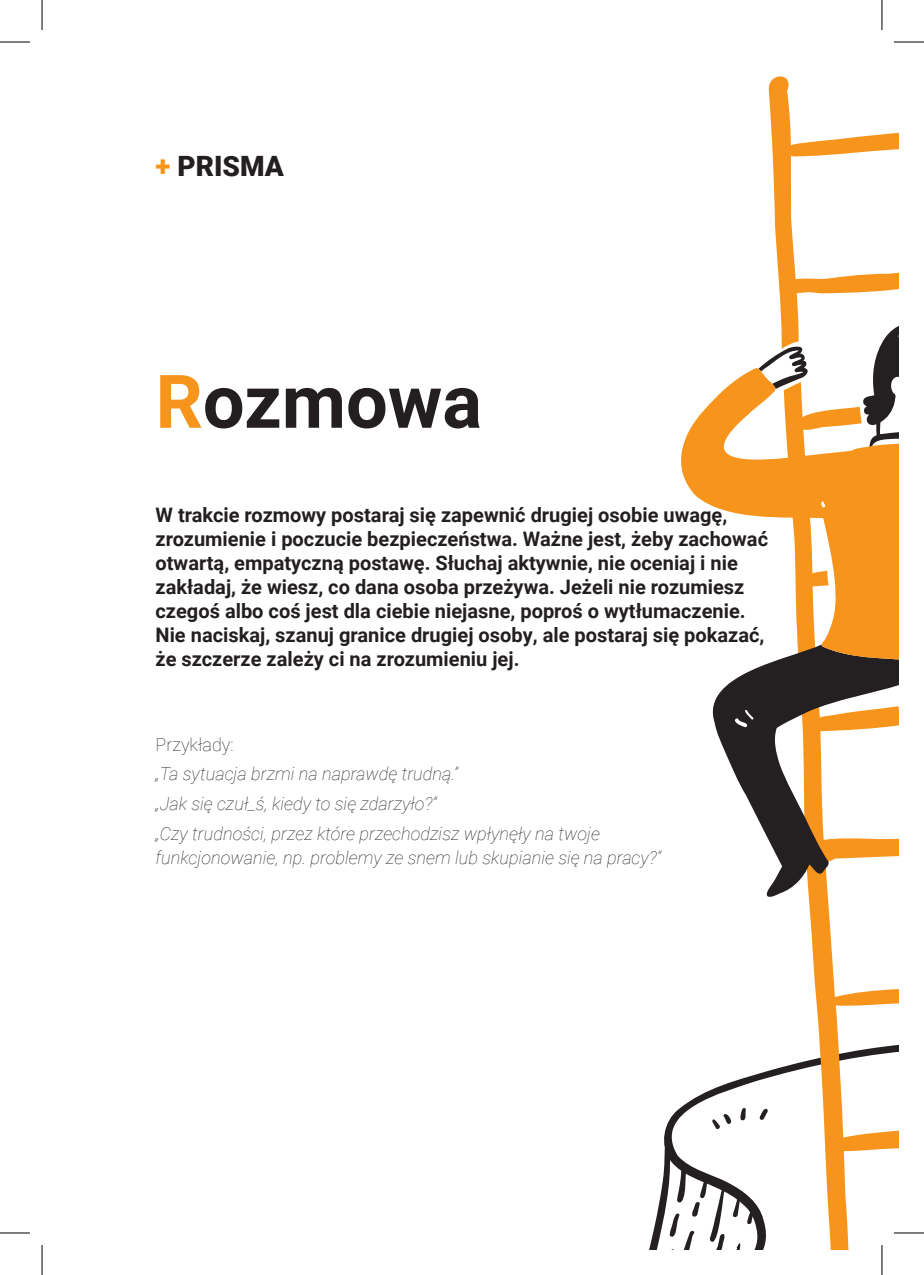
<style>
.page{position:relative;width:924px;height:1275px;background:#fff}
.page>*{position:absolute;margin:0;border:0;box-sizing:border-box;transform-origin:0 0}
.t1{font:700 74px "Roboto";color:#231f20}
.Section{font:900 28px "Roboto";color:#231f20}
.Lid{font:700 20px/24px "Roboto";color:#231f20}
.THIN_ITALIC{font:italic 100 18px/24px "Roboto";color:#231f20}
.THIN_ITALIC-2{font:100 18px "Roboto";color:#231f20}
.s1{color:#f7941c}
</style>
<div class="page">
<svg style="left:683px;top:1066px;width:100px;height:40px"></svg>
<svg style="left:649px;top:1106px;width:119px;height:144px"></svg>
<svg style="left:783px;top:1011px;width:115px;height:239px"></svg>
<svg style="left:712px;top:664px;width:186px;height:347px"></svg>
<svg style="left:681px;top:368px;width:217px;height:296px;fill:#f7941c"></svg>
<svg style="left:819px;top:500px;width:6px;height:8px"></svg>
<svg style="left:758px;top:76px;width:140px;height:378px"></svg>
<svg style="left:734px;top:709px;width:20px;height:18px"></svg>
<hr style="left:893px;top:1231px;width:30px;height:3px;background:#fff">
<hr style="left:880px;top:1245px;width:2px;height:30px;background:#fff">
<hr style="left:0;top:42px;width:30px;height:1px;background:#000">
<hr style="left:893px;top:42px;width:30px;height:1px;background:#000">
<hr style="left:0;top:1232px;width:30px;height:1px;background:#000">
<hr style="left:893px;top:1232px;width:30px;height:1px;background:#000">
<hr style="left:42px;top:0;width:1px;height:30px;background:#000">
<hr style="left:42px;top:1245px;width:1px;height:30px;background:#000">
<hr style="left:881px;top:0;width:1px;height:30px;background:#000">
<hr style="left:881px;top:1245px;width:1px;height:30px;background:#000">
<p class="Section" style="left:155px;top:147px;width:130px"><span class="s1">+</span> PRISMA</p>
<p class="t1" style="left:155px;top:349px;width:328px"><span class="s1">R</span>ozmowa</p>
<p class="Lid" style="left:155px;top:502px;width:613px">W trakcie rozmowy postaraj się zapewnić drugiej osobie uwagę, zrozumienie i poczucie bezpieczeństwa. Ważne jest, żeby zachować otwartą, empatyczną postawę. Słuchaj aktywnie, nie oceniaj i nie zakładaj, że wiesz, co dana osoba przeżywa. Jeżeli nie rozumiesz czegoś albo coś jest dla ciebie niejasne, poproś o wytłumaczenie.<br>Nie naciskaj, szanuj granice drugiej osoby, ale postaraj się pokazać, że szczerze zależy ci na zrozumieniu jej.</p>
<p class="THIN_ITALIC-2" style="left:155px;top:731px;width:80px">Przykłady:</p>
<p class="THIN_ITALIC" style="left:155px;top:761px;width:304px">„Ta sytuacja brzmi na naprawdę trudną.”</p>
<p class="THIN_ITALIC" style="left:155px;top:791px;width:282px">„Jak się czuł_ś, kiedy to się zdarzyło?”</p>
<p class="THIN_ITALIC" style="left:155px;top:820px;width:507px">„Czy trudności, przez które przechodzisz wpłynęły na twoje funkcjonowanie, np. problemy ze snem lub skupianie się na pracy?”</p>
</div>
